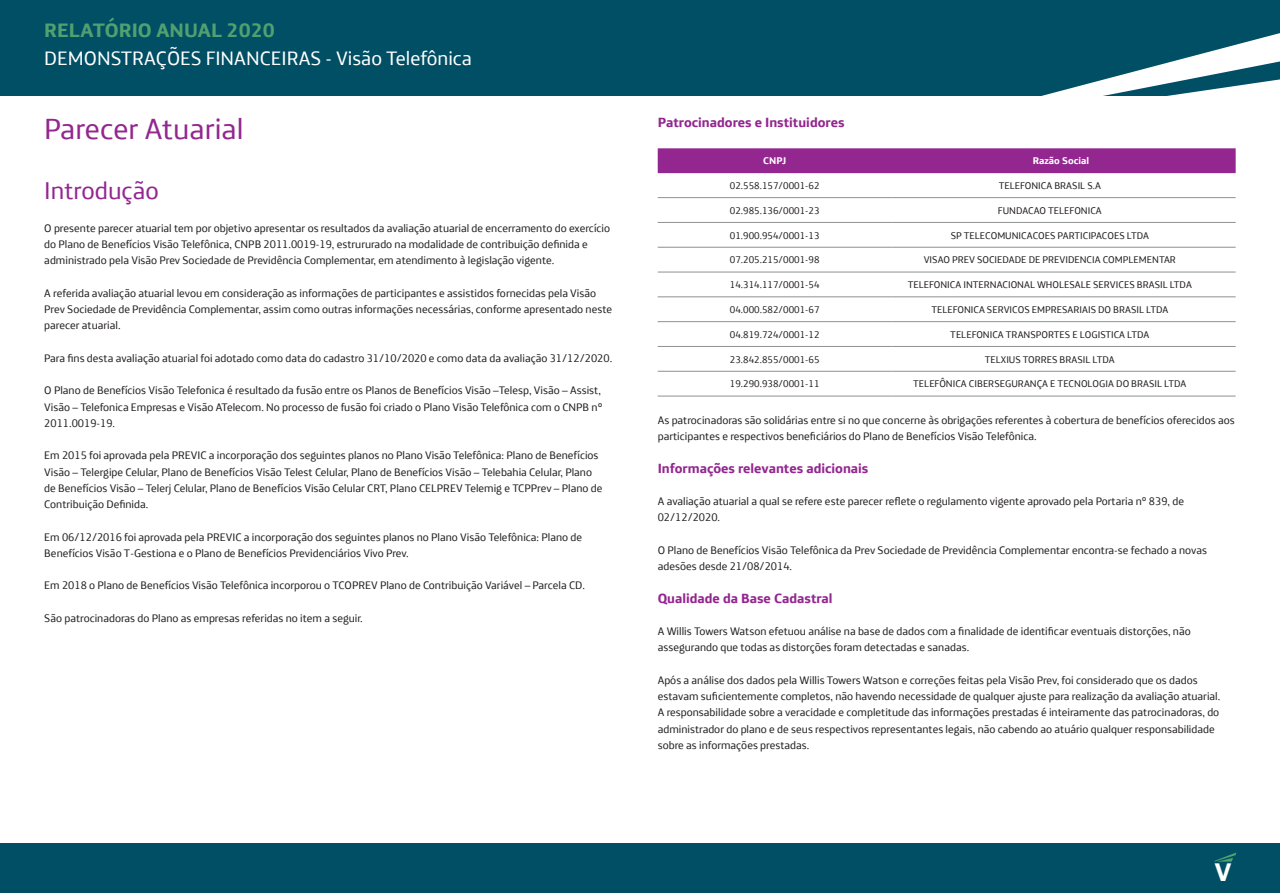
<style>
.page{position:relative;width:1280px;height:893px;background:#fff}
.page>*{position:absolute;margin:0;border:0;box-sizing:border-box;transform-origin:0 0}
.t1{font:30px "Telefonica";color:#93268f}
.t2{font:700 26.25px "Telefonica";color:#fff}
.t3{font:25px "Telefonica";color:#93268f}
.t4{font:20px "Telefonica";color:#fff}
.t5{font:700 20px "Telefonica";color:#51a070}
.t6{font:700 13.75px "Telefonica";color:#93268f}
.t7{font:11.25px/16.2px "Telefonica";color:#231f20}
.t8{font:10px "Telefonica";color:#231f20}
.t9{font:700 10px "Telefonica";color:#fff}
</style>
<div class="page">
<div style="left:0;top:0;width:1279px;height:96px;background:#004f65"></div>
<svg style="left:1041px;top:33px;width:238px;height:63px"></svg>
<div style="left:0;top:843px;width:1279px;height:50px;background:#004f65"></div>
<svg style="left:1214px;top:853px;width:21px;height:9px"></svg>
<div style="left:657px;top:148px;width:578px;height:25px;background:#93268f"></div>
<hr style="left:657px;top:197px;width:234px;height:1px;background:#8e9091">
<hr style="left:891px;top:197px;width:344px;height:1px;background:#8e9091">
<hr style="left:657px;top:222px;width:234px;height:1px;background:#8e9091">
<hr style="left:891px;top:222px;width:344px;height:1px;background:#8e9091">
<hr style="left:657px;top:247px;width:234px;height:1px;background:#8e9091">
<hr style="left:891px;top:247px;width:344px;height:1px;background:#8e9091">
<hr style="left:657px;top:272px;width:234px;height:1px;background:#8e9091">
<hr style="left:891px;top:272px;width:344px;height:1px;background:#8e9091">
<hr style="left:657px;top:297px;width:234px;height:1px;background:#8e9091">
<hr style="left:891px;top:297px;width:344px;height:1px;background:#8e9091">
<hr style="left:657px;top:321px;width:234px;height:1px;background:#8e9091">
<hr style="left:891px;top:321px;width:344px;height:1px;background:#8e9091">
<hr style="left:657px;top:346px;width:234px;height:1px;background:#8e9091">
<hr style="left:891px;top:346px;width:344px;height:1px;background:#8e9091">
<hr style="left:657px;top:371px;width:234px;height:1px;background:#8e9091">
<hr style="left:891px;top:371px;width:344px;height:1px;background:#8e9091">
<hr style="left:657px;top:396px;width:234px;height:1px;background:#8e9091">
<hr style="left:891px;top:396px;width:344px;height:1px;background:#8e9091">
<h3 class="t5" style="left:44px;top:12px;width:232px">RELATÓRIO ANUAL 2020</h3>
<h3 class="t4" style="left:44px;top:41px;width:429px">DEMONSTRAÇÕES FINANCEIRAS - Visão Telefônica</h3>
<h1 class="t1" style="left:44px;top:104px;width:201px">Parecer Atuarial</h1>
<h3 class="t3" style="left:44px;top:170px;width:116px">Introdução</h3>
<p class="t7" style="left:44px;top:219px;width:567px">O presente parecer atuarial tem por objetivo apresentar os resultados da avaliação atuarial de encerramento do exercício do Plano de Benefícios Visão Telefônica, CNPB 2011.0019-19, estrururado na modalidade de contribuição definida e administrado pela Visão Prev Sociedade de Previdência Complementar, em atendimento à legislação vigente.</p>
<p class="t7" style="left:44px;top:284px;width:569px">A referida avaliação atuarial levou em consideração as informações de participantes e assistidos fornecidas pela Visão<br>Prev Sociedade de Previdência Complementar, assim como outras informações necessárias, conforme apresentado neste parecer atuarial.</p>
<p class="t7" style="left:44px;top:349px;width:569px">Para fins desta avaliação atuarial foi adotado como data do cadastro 31/10/2020 e como data da avaliação 31/12/2020.</p>
<p class="t7" style="left:44px;top:381px;width:559px">O Plano de Benefícios Visão Telefonica é resultado da fusão entre os Planos de Benefícios Visão –Telesp, Visão – Assist,<br>Visão – Telefonica Empresas e Visão ATelecom. No processo de fusão foi criado o Plano Visão Telefônica com o CNPB nº<br>2011.0019-19.</p>
<p class="t7" style="left:44px;top:446px;width:559px">Em 2015 foi aprovada pela PREVIC a incorporação dos seguintes planos no Plano Visão Telefônica: Plano de Benefícios Visão – Telergipe Celular, Plano de Benefícios Visão Telest Celular, Plano de Benefícios Visão – Telebahia Celular, Plano de Benefícios Visão – Telerj Celular, Plano de Benefícios Visão Celular CRT, Plano CELPREV Telemig e TCPPrev – Plano de Contribuição Definida.</p>
<p class="t7" style="left:44px;top:527px;width:539px">Em 06/12/2016 foi aprovada pela PREVIC a incorporação dos seguintes planos no Plano Visão Telefônica: Plano de<br>Benefícios Visão T-Gestiona e o Plano de Benefícios Previdenciários Vivo Prev.</p>
<p class="t7" style="left:44px;top:576px;width:542px">Em 2018 o Plano de Benefícios Visão Telefônica incorporou o TCOPREV Plano de Contribuição Variável – Parcela CD.</p>
<p class="t7" style="left:44px;top:609px;width:320px">São patrocinadoras do Plano as empresas referidas no item a seguir.</p>
<p class="t6" style="left:657px;top:110px;width:188px">Patrocinadores e Instituidores</p>
<p class="t9" style="left:763px;top:152px;width:25px">CNPJ</p>
<p class="t9" style="left:1032px;top:152px;width:58px">Razão Social</p>
<p class="t8" style="left:729px;top:177px;width:91px">02.558.157/0001-62</p>
<p class="t8" style="left:998px;top:177px;width:104px">TELEFONICA BRASIL S.A</p>
<p class="t8" style="left:729px;top:202px;width:91px">02.985.136/0001-23</p>
<p class="t8" style="left:997px;top:202px;width:105px">FUNDACAO TELEFONICA</p>
<p class="t8" style="left:729px;top:227px;width:91px">01.900.954/0001-13</p>
<p class="t8" style="left:950px;top:227px;width:200px">SP TELECOMUNICACOES PARTICIPACOES LTDA</p>
<p class="t8" style="left:729px;top:251px;width:91px">07.205.215/0001-98</p>
<p class="t8" style="left:923px;top:251px;width:254px">VISAO PREV SOCIEDADE DE PREVIDENCIA COMPLEMENTAR</p>
<p class="t8" style="left:729px;top:276px;width:91px">14.314.117/0001-54</p>
<p class="t8" style="left:907px;top:276px;width:286px">TELEFONICA INTERNACIONAL WHOLESALE SERVICES BRASIL LTDA</p>
<p class="t8" style="left:729px;top:301px;width:91px">04.000.582/0001-67</p>
<p class="t8" style="left:931px;top:301px;width:238px">TELEFONICA SERVICOS EMPRESARIAIS DO BRASIL LTDA</p>
<p class="t8" style="left:729px;top:326px;width:91px">04.819.724/0001-12</p>
<p class="t8" style="left:950px;top:326px;width:200px">TELEFONICA TRANSPORTES E LOGISTICA LTDA</p>
<p class="t8" style="left:729px;top:351px;width:91px">23.842.855/0001-65</p>
<p class="t8" style="left:984px;top:351px;width:131px">TELXIUS TORRES BRASIL LTDA</p>
<p class="t8" style="left:729px;top:375px;width:91px">19.290.938/0001-11</p>
<p class="t8" style="left:913px;top:375px;width:274px">TELEFÔNICA CIBERSEGURANÇA E TECNOLOGIA DO BRASIL LTDA</p>
<p class="t7" style="left:657px;top:411px;width:578px">As patrocinadoras são solidárias entre si no que concerne às obrigações referentes à cobertura de benefícios oferecidos aos participantes e respectivos beneficiários do Plano de Benefícios Visão Telefônica.</p>
<p class="t6" style="left:657px;top:456px;width:212px">Informações relevantes adicionais</p>
<p class="t7" style="left:657px;top:492px;width:527px">A avaliação atuarial a qual se refere este parecer reflete o regulamento vigente aprovado pela Portaria nº 839, de<br>02/12/2020.</p>
<p class="t7" style="left:657px;top:541px;width:551px">O Plano de Benefícios Visão Telefônica da Prev Sociedade de Previdência Complementar encontra-se fechado a novas adesões desde 21/08/2014.</p>
<p class="t6" style="left:657px;top:586px;width:176px">Qualidade da Base Cadastral</p>
<p class="t7" style="left:657px;top:622px;width:534px">A Willis Towers Watson efetuou análise na base de dados com a finalidade de identificar eventuais distorções, não assegurando que todas as distorções foram detectadas e sanadas.</p>
<p class="t7" style="left:657px;top:671px;width:564px">Após a análise dos dados pela Willis Towers Watson e correções feitas pela Visão Prev, foi considerado que os dados estavam suficientemente completos, não havendo necessidade de qualquer ajuste para realização da avaliação atuarial.<br>A responsabilidade sobre a veracidade e completitude das informações prestadas é inteiramente das patrocinadoras, do administrador do plano e de seus respectivos representantes legais, não cabendo ao atuário qualquer responsabilidade sobre as informações prestadas.</p>
<h2 class="t2" style="left:1214px;top:848px;width:19px">V</h2>
</div>
